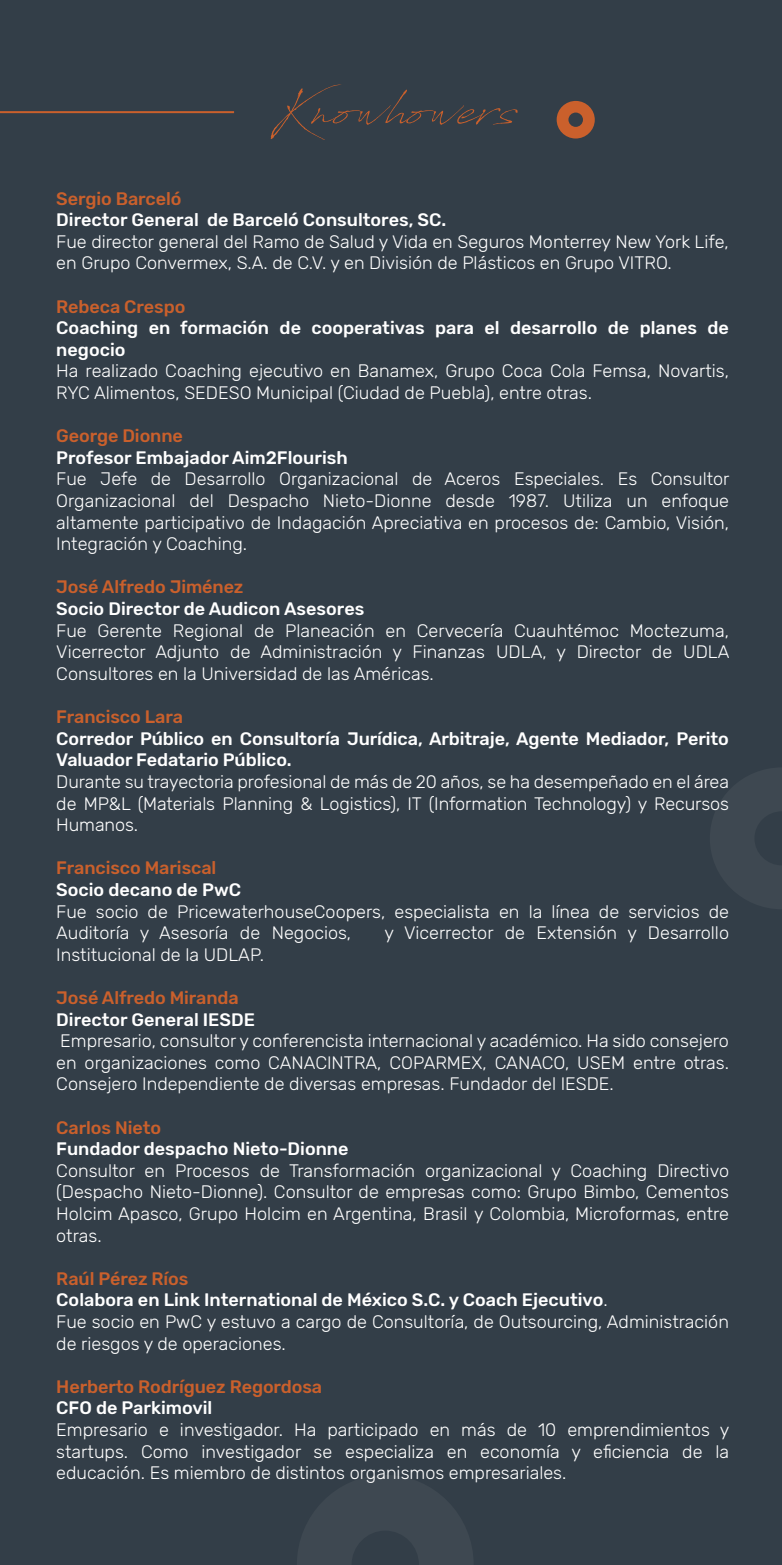
<style>
.page{position:relative;width:782px;height:1565px;background:#fff}
.page>*{position:absolute;margin:0;border:0;box-sizing:border-box;transform-origin:0 0}
.t1{font:54px "Antro Vectra";color:#ca602c}
.t2{font:300 18px/21.6px "Rubik";color:#fff;text-align:justify}
.t3{font:500 18px/21.6px "Rubik";color:#fff}
.t4{font:500 18px "Rubik";letter-spacing:-.005em;color:#ca602c}
.s1{font-weight:500;color:#ca602c}
.s2{font-weight:500}
</style>
<div class="page">
<div style="left:0;top:0;width:781px;height:1565px;background:#333e48"></div>
<svg style="left:297px;top:1475px;width:176px;height:90px"></svg>
<svg style="left:556px;top:101px;width:39px;height:38px"></svg>
<svg style="left:710px;top:768px;width:71px;height:141px"></svg>
<hr style="left:0;top:111px;width:234px;height:2px;background:#ca602c">
<h1 class="t1" style="left:270px;top:72px;width:248px">Knowhowers</h1>
<p class="t4" style="left:56px;top:188px;width:127px">Sergio Barceló</p>
<p class="t3" style="left:56px;top:210px;width:391px">Director General de Barceló Consultores, SC.</p>
<p class="t2" style="left:56px;top:231px;width:674px">Fue director general del Ramo de Salud y Vida en Seguros Monterrey New York Life, en Grupo Convermex, S.A. de C.V. y en División de Plásticos en Grupo VITRO.</p>
<p class="t4" style="left:56px;top:296px;width:130px">Rebeca Crespo</p>
<p class="t3" style="left:56px;top:318px;width:674px">Coaching en formación de cooperativas para el desarrollo de planes de negocio</p>
<p class="t2" style="left:56px;top:361px;width:674px">Ha realizado Coaching ejecutivo en Banamex, Grupo Coca Cola Femsa, Novartis,<br>RYC Alimentos, SEDESO Municipal (Ciudad de Puebla), entre otras.</p>
<p class="t4" style="left:56px;top:426px;width:128px">George Dionne</p>
<p class="t3" style="left:56px;top:447px;width:293px">Profesor Embajador Aim2Flourish</p>
<p class="t2" style="left:56px;top:469px;width:674px">Fue Jefe de Desarrollo Organizacional de Aceros Especiales. Es Consultor Organizacional del Despacho Nieto-Dionne desde 1987. Utiliza un enfoque altamente participativo de Indagación Apreciativa en procesos de: Cambio, Visión, Integración y Coaching.</p>
<p class="t4" style="left:56px;top:577px;width:189px">José Alfredo Jiménez</p>
<p class="t3" style="left:56px;top:598px;width:309px">Socio Director de Audicon Asesores</p>
<p class="t2" style="left:56px;top:620px;width:674px">Fue Gerente Regional de Planeación en Cervecería Cuauhtémoc Moctezuma, Vicerrector Adjunto de Administración y Finanzas UDLA, y Director de UDLA Consultores en la Universidad de las Américas.</p>
<p class="t4" style="left:56px;top:706px;width:128px">Francisco Lara</p>
<p class="t3" style="left:56px;top:728px;width:674px">Corredor Público en Consultoría Jurídica, Arbitraje, Agente Mediador, Perito<br>Valuador Fedatario Público.</p>
<p class="t2" style="left:56px;top:771px;width:674px">Durante su trayectoria profesional de más de 20 años, se ha desempeñado en el área de MP&amp;L (Materials Planning &amp; Logistics), IT (Information Technology) y Recursos Humanos.</p>
<p class="t4" style="left:56px;top:858px;width:161px">Francisco Mariscal</p>
<p class="t3" style="left:56px;top:879px;width:186px">Socio decano de PwC</p>
<p class="t2" style="left:56px;top:901px;width:674px">Fue socio de PricewaterhouseCoopers, especialista en la línea de servicios de<br>Auditoría y Asesoría de Negocios,</p>
<p class="t2" style="left:384px;top:922px;width:346px">y Vicerrector de Extensión y Desarrollo</p>
<p class="t2" style="left:56px;top:944px;width:209px">Institucional de la UDLAP.</p>
<p class="t4" style="left:56px;top:987px;width:184px">José Alfredo Miranda</p>
<p class="t3" style="left:56px;top:1009px;width:200px">Director General IESDE</p>
<p class="t2" style="left:56px;top:1030px;width:674px">Empresario, consultor y conferencista internacional y académico. Ha sido consejero en organizaciones como CANACINTRA, COPARMEX, CANACO, USEM entre otras.<br>Consejero Independiente de diversas empresas. Fundador del IESDE.</p>
<p class="t4" style="left:56px;top:1117px;width:106px">Carlos Nieto</p>
<p class="t3" style="left:56px;top:1138px;width:294px">Fundador despacho Nieto-Dionne</p>
<p class="t2" style="left:56px;top:1160px;width:674px">Consultor en Procesos de Transformación organizacional y Coaching Directivo (Despacho Nieto-Dionne). Consultor de empresas como: Grupo Bimbo, Cementos Holcim Apasco, Grupo Holcim en Argentina, Brasil y Colombia, Microformas, entre otras.</p>
<p class="t2" style="left:56px;top:1268px;width:674px;text-align:left"><span class="s1">Raúl Pérez Ríos<br></span><span class="s2">Colabora en Link International de México S.C. y Coach Ejecutivo</span>.<br>Fue socio en PwC y estuvo a cargo de Consultoría, de Outsourcing, Administración de riesgos y de operaciones.</p>
<p class="t4" style="left:56px;top:1376px;width:267px">Herberto Rodríguez Regordosa</p>
<p class="t3" style="left:56px;top:1398px;width:157px">CFO de Parkimovil</p>
<p class="t2" style="left:56px;top:1419px;width:674px">Empresario e investigador. Ha participado en más de 10 emprendimientos y startups. Como investigador se especializa en economía y eficiencia de la educación. Es miembro de distintos organismos empresariales.</p>
</div>
